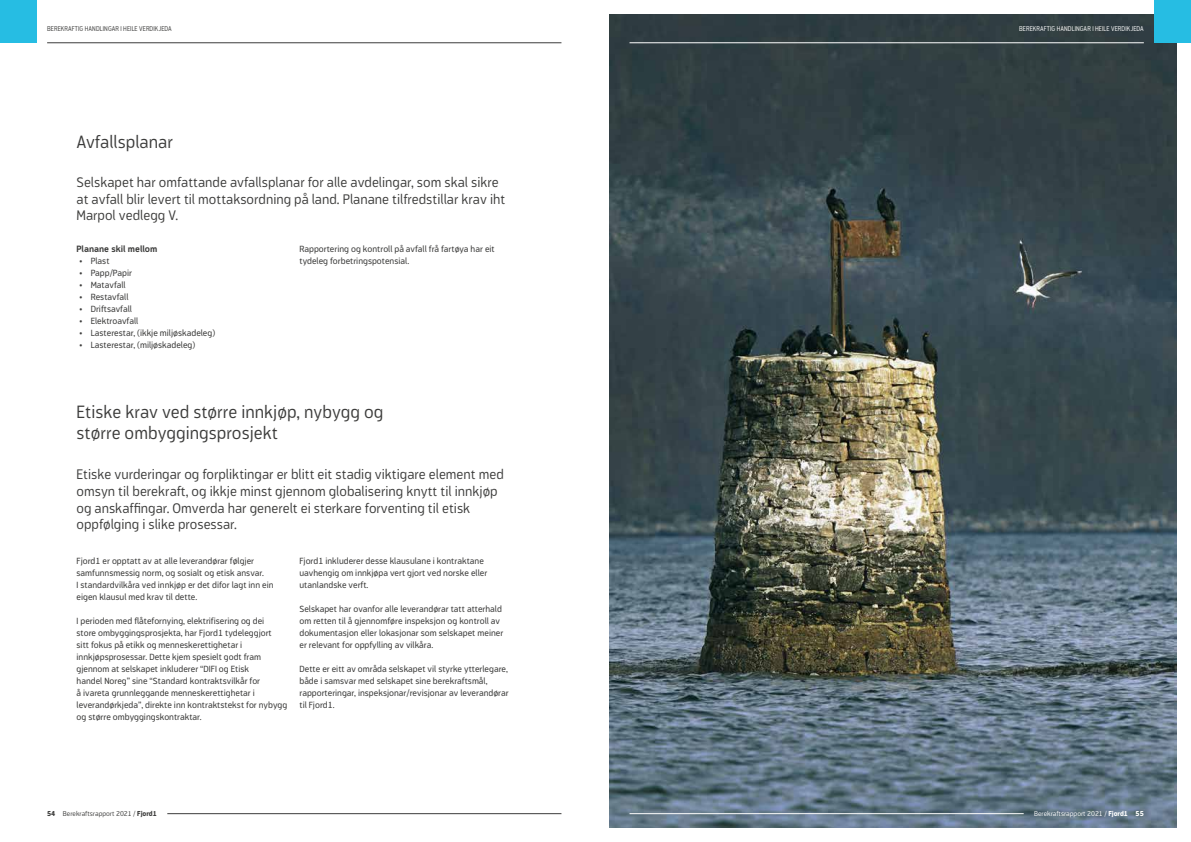
<style>
.page{position:relative;width:1191px;height:842px;background:#fff}
.page>*{position:absolute;margin:0;border:0;box-sizing:border-box;transform-origin:0 0}
.t1{font:300 18px/21.6px "Modus";color:#3c3c3b}
.t2{font:300 14px/16.8px "Modus";color:#3c3c3b}
.t3{font:9px/12px "Modus";color:#3c3c3b}
.t4{font:700 9px "Modus";color:#3c3c3b}
.t5{font:300 7px "Modus";letter-spacing:.015em;color:#fff;scale:.92 1}
.t6{font:300 7px "Modus";letter-spacing:.015em;color:#3c3c3b;scale:.92 1}
.t7{font:300 7px "Modus";letter-spacing:.015em;color:#fff}
.t8{font:300 7px "Modus";letter-spacing:.015em;color:#3c3c3b}
.s1{font-weight:800}
</style>
<div class="page">
<img style="left:609px;top:14px;width:567px;height:814px">
<hr style="left:629px;top:43px;width:514px;height:1px;background:#fff">
<div style="left:1154px;top:0;width:37px;height:43px;background:#26bde3"></div>
<hr style="left:629px;top:813px;width:394px;height:1px;background:#fff">
<hr style="left:167px;top:813px;width:394px;height:1px;background:#3c3c3b">
<hr style="left:47px;top:43px;width:514px;height:1px;background:#3c3c3b">
<div style="left:0;top:0;width:37px;height:43px;background:#26bde3"></div>
<p class="t6" style="left:47px;top:24px;width:137px">BEREKRAFTIG HANDLINGAR I HEILE VERDIKJEDA</p>
<h1 class="t1" style="left:77px;top:131px;width:98px">Avfallsplanar</h1>
<h2 class="t2" style="left:77px;top:173px;width:430px">Selskapet har omfattande avfallsplanar for alle avdelingar, som skal sikre at avfall blir levert til mottaksordning på land. Planane tilfredstillar krav iht<br>Marpol vedlegg V.</h2>
<p class="t4" style="left:77px;top:244px;width:82px">Planane skil mellom</p>
<p class="t3" style="left:79px;top:255px;width:32px">• Plast</p>
<p class="t3" style="left:79px;top:267px;width:54px">• Papp/Papir</p>
<p class="t3" style="left:79px;top:279px;width:48px">• Matavfall</p>
<p class="t3" style="left:79px;top:291px;width:51px">• Restavfall</p>
<p class="t3" style="left:79px;top:303px;width:54px">• Driftsavfall</p>
<p class="t3" style="left:79px;top:315px;width:60px">• Elektroavfall</p>
<p class="t3" style="left:79px;top:327px;width:137px">• Lasterestar, (ikkje miljøskadeleg)</p>
<p class="t3" style="left:79px;top:339px;width:117px">• Lasterestar, (miljøskadeleg)</p>
<p class="t3" style="left:299px;top:243px;width:197px">Rapportering og kontroll på avfall frå fartøya har eit tydeleg forbetringspotensial.</p>
<h1 class="t1" style="left:77px;top:401px;width:308px">Etiske krav ved større innkjøp, nybygg og større ombyggingsprosjekt</h1>
<p class="t2" style="left:77px;top:466px;width:429px">Etiske vurderingar og forpliktingar er blitt eit stadig viktigare element med omsyn til berekraft, og ikkje minst gjennom globalisering knytt til innkjøp og anskaffingar. Omverda har generelt ei sterkare forventing til etisk oppfølging i slike prosessar.</p>
<p class="t3" style="left:77px;top:555px;width:198px">Fjord1 er opptatt av at alle leverandørar følgjer samfunnsmessig norm, og sosialt og etisk ansvar.<br>I standardvilkåra ved innkjøp er det difor lagt inn ein eigen klausul med krav til dette.</p>
<p class="t3" style="left:77px;top:615px;width:212px">I perioden med flåtefornying, elektrifisering og dei<br>store ombyggingsprosjekta, har Fjord1 tydeleggjort<br>sitt fokus på etikk og menneskerettighetar i innkjøpsprosessar. Dette kjem spesielt godt fram gjennom at selskapet inkluderer “DIFI og Etisk<br>handel Noreg” sine “Standard kontraktsvilkår for<br>å ivareta grunnleggande menneskerettighetar i leverandørkjeda”, direkte inn kontraktstekst for nybygg og større ombyggingskontraktar.</p>
<p class="t3" style="left:299px;top:555px;width:189px">Fjord1 inkluderer desse klausulane i kontraktane uavhengig om innkjøpa vert gjort ved norske eller utanlandske verft.</p>
<p class="t3" style="left:299px;top:603px;width:205px">Selskapet har ovanfor alle leverandørar tatt atterhald om retten til å gjennomføre inspeksjon og kontroll av dokumentasjon eller lokasjonar som selskapet meiner er relevant for oppfylling av vilkåra.</p>
<p class="t3" style="left:299px;top:663px;width:211px">Dette er eitt av områda selskapet vil styrke ytterlegare, både i samsvar med selskapet sine berekraftsmål, rapporteringar, inspeksjonar/revisjonar av leverandørar til Fjord1.</p>
<p class="t8" style="left:47px;top:810px;width:111px"><span class="s1">54</span> Berekraftsrapport 2021 / <span class="s1">Fjord1</span></p>
<p class="t5" style="left:1019px;top:24px;width:137px">BEREKRAFTIG HANDLINGAR I HEILE VERDIKJEDA</p>
<p class="t7" style="left:1034px;top:810px;width:111px">Berekraftsrapport 2021 / <span class="s1">Fjord1 55</span></p>
</div>
